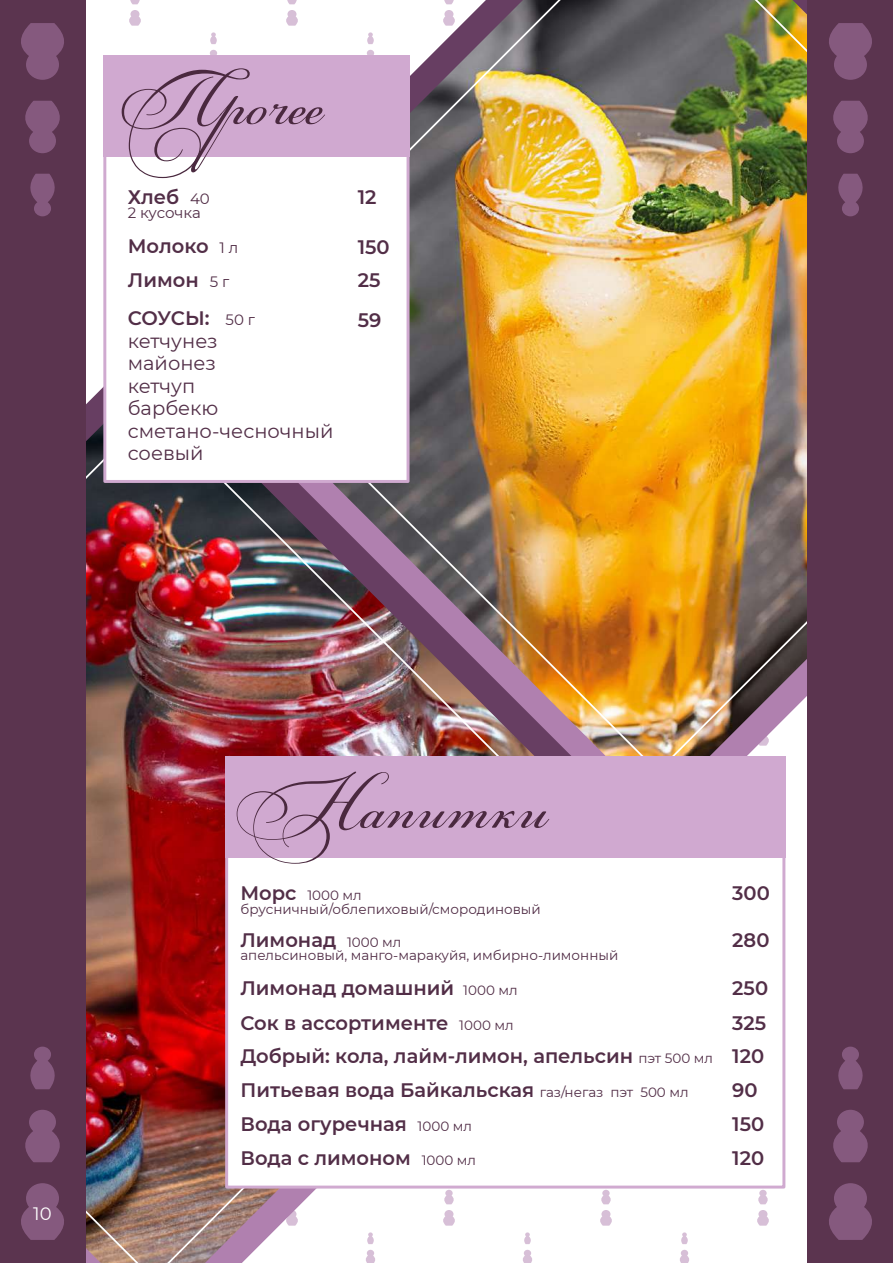
<style>
.page{position:relative;width:893px;height:1263px;background:#fff}
.page>*{position:absolute;margin:0;border:0;box-sizing:border-box;transform-origin:0 0}
.t1{font:600 19.5px/33.3px "Montserrat";color:#522e47;text-align:justify}
.t2{font:19.5px/22.5px "Montserrat";color:#522e47}
.t3{font:18px "Montserrat";color:#fff}
.t4{font:15px "Montserrat";letter-spacing:-.01em;color:#522e47}
.t5{font:13.5px "Montserrat";color:#522e47}
.s1{font-weight:400;font-size:15px}
.s2{font-weight:600;font-size:19.5px}
.s3{font-weight:400;font-size:13.5px}
</style>
<div class="page">
<img style="left:220px;top:0;width:588px;height:774px">
<img style="left:85px;top:374px;width:538px;height:852px">
<img style="left:85px;top:408px;width:504px;height:855px">
<div style="left:103px;top:63px;width:306px;height:420px;background:#fff;border:3px solid #d0aad0"></div>
<div style="left:103px;top:56px;width:306px;height:101px;background:#d0a9d0"></div>
<svg style="left:122px;top:68px;width:203px;height:110px"></svg>
<div style="left:225px;top:763px;width:560px;height:425px;background:#fff;border:3px solid #d0aad0"></div>
<div style="left:225px;top:757px;width:560px;height:101px;background:#d0a9d0"></div>
<svg style="left:237px;top:772px;width:312px;height:92px"></svg>
<div style="left:808px;top:0;width:85px;height:1263px;background:#5b344f"></div>
<svg style="left:833px;top:1110px;width:35px;height:52px"></svg>
<svg style="left:838px;top:1046px;width:25px;height:43px"></svg>
<svg style="left:829px;top:1183px;width:43px;height:57px"></svg>
<svg style="left:833px;top:101px;width:35px;height:52px"></svg>
<svg style="left:838px;top:174px;width:25px;height:42px"></svg>
<svg style="left:829px;top:23px;width:43px;height:57px"></svg>
<div style="left:0;top:0;width:85px;height:1263px;background:#5b344f"></div>
<svg style="left:25px;top:1110px;width:35px;height:52px"></svg>
<svg style="left:30px;top:1046px;width:25px;height:43px"></svg>
<svg style="left:21px;top:1183px;width:43px;height:57px"></svg>
<svg style="left:25px;top:101px;width:35px;height:52px"></svg>
<svg style="left:30px;top:174px;width:25px;height:42px"></svg>
<svg style="left:21px;top:23px;width:43px;height:57px"></svg>
<p class="t1" style="left:128px;top:180px;width:84px">Хлеб <span class="s1">40</span></p>
<p class="t1" style="left:358px;top:180px;width:20px">12</p>
<p class="t4" style="left:128px;top:202px;width:75px">2 кусочка</p>
<p class="t1" style="left:128px;top:229px;width:112px">Молоко <span class="s1">1 л</span></p>
<p class="t1" style="left:358px;top:229px;width:33px">150</p>
<p class="t1" style="left:128px;top:262px;width:103px">Лимон <span class="s1">5 г</span></p>
<p class="t1" style="left:358px;top:262px;width:24px">25</p>
<p class="t1" style="left:128px;top:301px;width:129px">СОУСЫ: <span class="s1">50 г</span></p>
<p class="t1" style="left:358px;top:302px;width:25px">59</p>
<p class="t2" style="left:128px;top:329px;width:207px">кетчунез<br>майонез<br>кетчуп<br>барбекю сметано-чесночный соевый</p>
<p class="t3" style="left:33px;top:1201px;width:20px">10</p>
<p class="t5" style="left:240px;top:886px;width:123px"><span class="s2">Морс</span> 1000 мл</p>
<p class="t1" style="left:732px;top:876px;width:39px">300</p>
<p class="t5" style="left:240px;top:900px;width:302px">брусничный/облепиховый/смородиновый</p>
<p class="t1" style="left:240px;top:922px;width:163px">Лимонад <span class="s3">1000 мл</span></p>
<p class="t1" style="left:732px;top:922px;width:39px">280</p>
<p class="t5" style="left:240px;top:946px;width:379px">апельсиновый, манго-маракуйя, имбирно-лимонный</p>
<p class="t1" style="left:240px;top:970px;width:279px">Лимонад домашний <span class="s3">1000 мл</span></p>
<p class="t1" style="left:732px;top:970px;width:37px">250</p>
<p class="t1" style="left:240px;top:1006px;width:275px">Сок в ассортименте <span class="s3">1000 мл</span></p>
<p class="t1" style="left:240px;top:1006px;width:527px;text-indent:492px">325<br>Добрый: кола, лайм-лимон, апельсин <span class="s3">пэт 500 мл</span> 120<br>Питьевая вода Байкальская <span class="s3">газ/негаз пэт 500 мл</span></p>
<p class="t1" style="left:732px;top:1073px;width:27px">90</p>
<p class="t1" style="left:240px;top:1106px;width:233px">Вода огуречная <span class="s3">1000 мл</span></p>
<p class="t1" style="left:732px;top:1106px;width:33px">150</p>
<p class="t1" style="left:240px;top:1140px;width:237px">Вода с лимоном <span class="s3">1000 мл</span></p>
<p class="t1" style="left:732px;top:1140px;width:33px">120</p>
</div>
